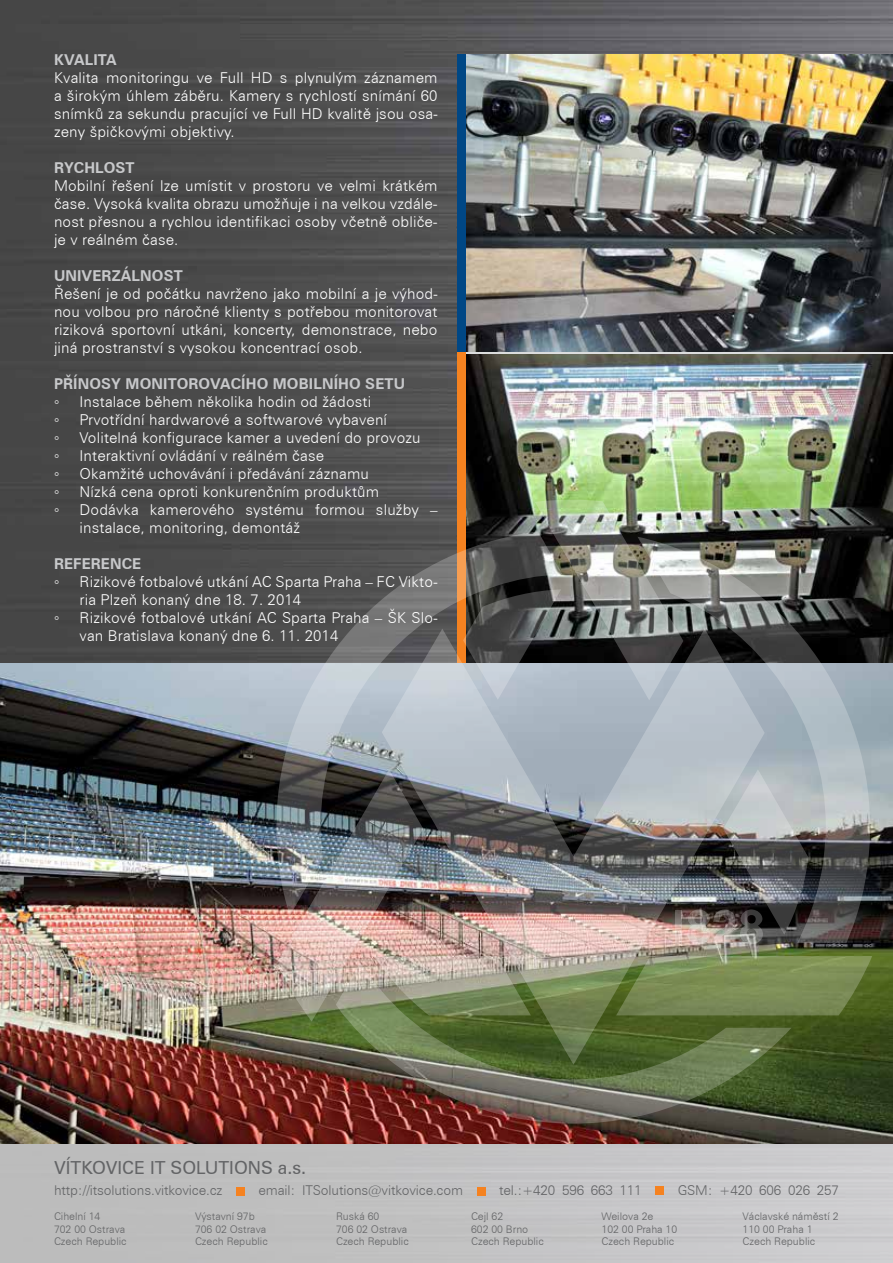
<style>
.page{position:relative;width:893px;height:1263px;background:#fff}
.page>*{position:absolute;margin:0;border:0;box-sizing:border-box;transform-origin:0 0}
.t1{font:18px "Zurich CE";color:#636466}
.t2{font:300 15px/18px "Zurich CE";letter-spacing:.01em;color:#fff;text-align:justify}
.t3{font:700 15px "Zurich CE";letter-spacing:.01em;color:#c7c8ca}
.t4{font:15px "Arial Narrow";color:#fff}
.t5{font:300 13.5px "Zurich CE";letter-spacing:-.01em;color:#636466}
.t6{font:300 10.5px "Zurich CE";color:#636466}
</style>
<div class="page">
<img style="left:0;top:0;width:893px;height:663px">
<img style="left:466px;top:54px;width:427px;height:609px">
<div style="left:0;top:1144px;width:893px;height:119px;background:linear-gradient(to right,#b9b9b9,#ccccce)"></div>
<div style="left:236px;top:1187px;width:9px;height:9px;background:#f58220"></div>
<div style="left:477px;top:1187px;width:9px;height:9px;background:#f58220"></div>
<div style="left:655px;top:1186px;width:9px;height:9px;background:#f58220"></div>
<img style="left:0;top:663px;width:893px;height:481px">
<div style="left:458px;top:54px;width:8px;height:298px;background:#004785"></div>
<div style="left:458px;top:352px;width:8px;height:311px;background:#f58220"></div>
<hr style="left:466px;top:352px;width:427px;height:2px;background:#dcddde">
<svg style="left:683px;top:537px;width:187px;height:406px;background:#737778"></svg>
<svg style="left:276px;top:532px;width:187px;height:384px;background:#7a7b7d"></svg>
<img style="left:336px;top:1015px;width:456px;height:108px">
<img style="left:382px;top:629px;width:383px;height:436px">
<svg style="left:616px;top:956px;width:256px;height:59px;background:#798a53"></svg>
<svg style="left:463px;top:500px;width:220px;height:200px;background:#7a7a74"></svg>
<img style="left:277px;top:769px;width:254px;height:252px">
<svg style="left:675px;top:910px;width:7px;height:33px"></svg>
<img style="left:687px;top:769px;width:121px;height:175px">
<p class="t3" style="left:54px;top:51px;width:64px">KVALITA</p>
<p class="t2" style="left:54px;top:69px;width:385px">Kvalita monitoringu ve Full HD s plynulým záznamem a širokým úhlem záběru. Kamery s rychlostí snímání 60 snímků za sekundu pracující ve Full HD kvalitě jsou osa&shy;zeny špičkovými objektivy.</p>
<p class="t3" style="left:54px;top:159px;width:82px">RYCHLOST</p>
<p class="t2" style="left:54px;top:177px;width:385px">Mobilní řešení lze umístit v prostoru ve velmi krátkém čase. Vysoká kvalita obrazu umožňuje i na velkou vzdále&shy;nost přesnou a rychlou identifikaci osoby včetně obliče&shy;je v reálném čase.</p>
<p class="t3" style="left:54px;top:267px;width:130px">UNIVERZÁLNOST</p>
<p class="t2" style="left:54px;top:285px;width:385px">Řešení je od počátku navrženo jako mobilní a je výhod&shy;nou volbou pro náročné klienty s potřebou monitorovat riziková sportovní utkáni, koncerty, demonstrace, nebo jiná prostranství s vysokou koncentrací osob.</p>
<p class="t3" style="left:54px;top:375px;width:352px">PŘÍNOSY MONITOROVACÍHO MOBILNÍHO SETU</p>
<p class="t4" style="left:54px;top:391px;width:7px">◦</p>
<p class="t2" style="left:80px;top:393px;width:293px">Instalace během několika hodin od žádosti</p>
<p class="t4" style="left:54px;top:409px;width:7px">◦</p>
<p class="t2" style="left:80px;top:411px;width:309px">Prvotřídní hardwarové a softwarové vybavení</p>
<p class="t4" style="left:54px;top:427px;width:7px">◦</p>
<p class="t2" style="left:80px;top:429px;width:343px">Volitelná konfigurace kamer a uvedení do provozu</p>
<p class="t4" style="left:54px;top:445px;width:7px">◦</p>
<p class="t2" style="left:80px;top:447px;width:246px">Interaktivní ovládání v reálném čase</p>
<p class="t4" style="left:54px;top:463px;width:7px">◦</p>
<p class="t2" style="left:80px;top:465px;width:291px">Okamžité uchovávání i předávání záznamu</p>
<p class="t4" style="left:54px;top:481px;width:7px">◦</p>
<p class="t2" style="left:80px;top:483px;width:301px">Nízká cena oproti konkurenčním produktům</p>
<p class="t4" style="left:54px;top:499px;width:7px">◦</p>
<p class="t2" style="left:80px;top:501px;width:359px">Dodávka kamerového systému formou služby – instalace, monitoring, demontáž</p>
<p class="t3" style="left:54px;top:555px;width:89px">REFERENCE</p>
<p class="t4" style="left:54px;top:571px;width:7px">◦</p>
<p class="t2" style="left:80px;top:573px;width:359px">Rizikové fotbalové utkání AC Sparta Praha – FC Vikto&shy;ria Plzeň konaný dne 18. 7. 2014</p>
<p class="t4" style="left:54px;top:607px;width:7px">◦</p>
<p class="t2" style="left:80px;top:609px;width:359px">Rizikové fotbalové utkání AC Sparta Praha – ŠK Slo&shy;van Bratislava konaný dne 6. 11. 2014</p>
<p class="t1" style="left:54px;top:1157px;width:254px">VÍTKOVICE IT SOLUTIONS a.s.</p>
<p class="t5" style="left:54px;top:1182px;width:170px">http://itsolutions.vitkovice.cz</p>
<p class="t5" style="left:259px;top:1182px;width:206px">email: ITSolutions@vitkovice.com</p>
<p class="t5" style="left:499px;top:1182px;width:144px">tel.:+420 596 663 111</p>
<p class="t5" style="left:678px;top:1182px;width:163px">GSM: +420 606 026 257</p>
<p class="t6" style="left:54px;top:1210px;width:48px">Cihelní 14</p>
<p class="t6" style="left:195px;top:1210px;width:61px">Výstavní 97b</p>
<p class="t6" style="left:336px;top:1210px;width:45px">Ruská 60</p>
<p class="t6" style="left:471px;top:1210px;width:34px">Cejl 62</p>
<p class="t6" style="left:602px;top:1210px;width:53px">Weilova 2e</p>
<p class="t6" style="left:743px;top:1210px;width:97px">Václavské náměstí 2</p>
<p class="t6" style="left:54px;top:1223px;width:73px">702 00 Ostrava</p>
<p class="t6" style="left:195px;top:1223px;width:73px">706 02 Ostrava</p>
<p class="t6" style="left:336px;top:1223px;width:73px">706 02 Ostrava</p>
<p class="t6" style="left:471px;top:1223px;width:59px">602 00 Brno</p>
<p class="t6" style="left:602px;top:1223px;width:77px">102 00 Praha 10</p>
<p class="t6" style="left:743px;top:1223px;width:71px">110 00 Praha 1</p>
<p class="t6" style="left:54px;top:1235px;width:74px">Czech Republic</p>
<p class="t6" style="left:195px;top:1235px;width:74px">Czech Republic</p>
<p class="t6" style="left:336px;top:1235px;width:74px">Czech Republic</p>
<p class="t6" style="left:471px;top:1235px;width:74px">Czech Republic</p>
<p class="t6" style="left:602px;top:1235px;width:74px">Czech Republic</p>
<p class="t6" style="left:743px;top:1235px;width:74px">Czech Republic</p>
</div>
